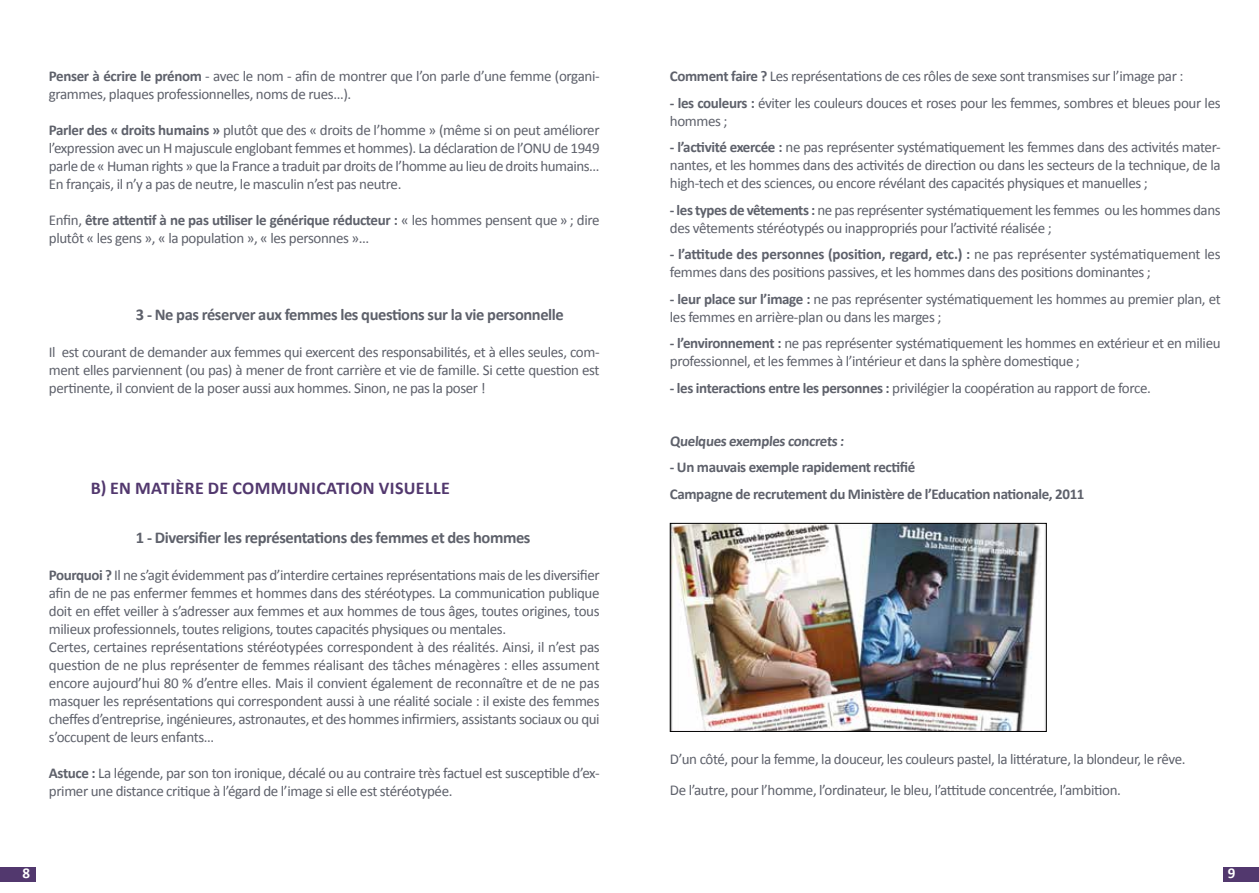
<style>
.page{position:relative;width:1259px;height:893px;background:#fff}
.page>*{position:absolute;margin:0;border:0;box-sizing:border-box;transform-origin:0 0}
.t1{font:700 18px "Calibri";letter-spacing:.02em;color:#52386e}
.t2{font:700 16.5px "Calibri";letter-spacing:-.025em;color:#5e616b}
.t3{font:15px/18px "Calibri";letter-spacing:-.025em;color:#5e616b}
.t4{font:700 15px/26.5px "Calibri";letter-spacing:-.025em;color:#5e616b}
.t5{font:700 15px "Calibri";color:#fff}
.s1{font-weight:700}
</style>
<div class="page">
<div style="left:0;top:867px;width:35px;height:15px;background:#52386e"></div>
<div style="left:1223px;top:867px;width:36px;height:15px;background:#52386e"></div>
<img style="left:672px;top:525px;width:368px;height:205px">
<div style="left:670px;top:523px;width:376px;height:209px;border:1px solid #000"></div>
<p class="t3" style="left:49px;top:67px;width:552px"><span class="s1">Penser à écrire le prénom</span> - avec le nom - afin de montrer que l’on parle d’une femme (organi&shy;grammes, plaques professionnelles, noms de rues…).</p>
<p class="t3" style="left:49px;top:121px;width:552px;text-align:justify"><span class="s1">Parler des « droits humains »</span> plutôt que des « droits de l’homme » (même si on peut améliorer l’expression avec un H majuscule englobant femmes et hommes). La déclaration de l’ONU de 1949 parle de « Human rights » que la France a traduit par droits de l’homme au lieu de droits humains… En français, il n’y a pas de neutre, le masculin n’est pas neutre.</p>
<p class="t3" style="left:49px;top:211px;width:552px">Enfin, <span class="s1">être attentif à ne pas utiliser le générique réducteur :</span> « les hommes pensent que » ; dire plutôt « les gens », « la population », « les personnes »...</p>
<p class="t2" style="left:136px;top:304px;width:429px">3 - Ne pas réserver aux femmes les questions sur la vie personnelle</p>
<p class="t3" style="left:49px;top:343px;width:552px;text-align:justify">Il est courant de demander aux femmes qui exercent des responsabilités, et à elles seules, com&shy;ment elles parviennent (ou pas) à mener de front carrière et vie de famille. Si cette question est pertinente, il convient de la poser aussi aux hommes. Sinon, ne pas la poser !</p>
<p class="t1" style="left:91px;top:476px;width:360px">B) EN MATIÈRE DE COMMUNICATION VISUELLE</p>
<p class="t2" style="left:136px;top:526px;width:396px">1 - Diversifier les représentations des femmes et des hommes</p>
<p class="t3" style="left:49px;top:566px;width:552px"><span class="s1">Pourquoi ?</span> Il ne s’agit évidemment pas d’interdire certaines représentations mais de les diversifier afin de ne pas enfermer femmes et hommes dans des stéréotypes. La communication publique doit en effet veiller à s’adresser aux femmes et aux hommes de tous âges, toutes origines, tous milieux professionnels, toutes religions, toutes capacités physiques ou mentales.<br>Certes, certaines représentations stéréotypées correspondent à des réalités. Ainsi, il n’est pas question de ne plus représenter de femmes réalisant des tâches ménagères : elles assument encore aujourd’hui 80 % d’entre elles. Mais il convient également de reconnaître et de ne pas masquer les représentations qui correspondent aussi à une réalité sociale : il existe des femmes cheffes d’entreprise, ingénieures, astronautes, et des hommes infirmiers, assistants sociaux ou qui s’occupent de leurs enfants…</p>
<p class="t3" style="left:49px;top:764px;width:552px"><span class="s1">Astuce :</span> La légende, par son ton ironique, décalé ou au contraire très factuel est susceptible d’ex&shy;primer une distance critique à l’égard de l’image si elle est stéréotypée.</p>
<p class="t3" style="left:670px;top:67px;width:515px"><span class="s1">Comment faire ?</span> Les représentations de ces rôles de sexe sont transmises sur l’image par :</p>
<p class="t3" style="left:670px;top:94px;width:552px"><span class="s1">- les couleurs :</span> éviter les couleurs douces et roses pour les femmes, sombres et bleues pour les hommes ;</p>
<p class="t3" style="left:670px;top:138px;width:552px;text-align:justify"><span class="s1">- l’activité exercée :</span> ne pas représenter systématiquement les femmes dans des activités mater&shy;nantes, et les hommes dans des activités de direction ou dans les secteurs de la technique, de la high-tech et des sciences, ou encore révélant des capacités physiques et manuelles ;</p>
<p class="t3" style="left:670px;top:201px;width:552px"><span class="s1">- les types de vêtements :</span> ne pas représenter systématiquement les femmes ou les hommes dans des vêtements stéréotypés ou inappropriés pour l’activité réalisée ;</p>
<p class="t3" style="left:670px;top:245px;width:552px"><span class="s1">- l’attitude des personnes (position, regard, etc.) :</span> ne pas représenter systématiquement les femmes dans des positions passives, et les hommes dans des positions dominantes ;</p>
<p class="t3" style="left:670px;top:290px;width:552px"><span class="s1">- leur place sur l’image :</span> ne pas représenter systématiquement les hommes au premier plan, et les femmes en arrière-plan ou dans les marges ;</p>
<p class="t3" style="left:670px;top:334px;width:552px"><span class="s1">- l’environnement :</span> ne pas représenter systématiquement les hommes en extérieur et en milieu professionnel, et les femmes à l’intérieur et dans la sphère domestique ;</p>
<p class="t3" style="left:670px;top:379px;width:482px"><span class="s1">- les interactions entre les personnes :</span> privilégier la coopération au rapport de force.</p>
<p class="t4" style="left:670px;top:427px;width:177px">Quelques exemples concrets :</p>
<p class="t4" style="left:670px;top:454px;width:416px">- Un mauvais exemple rapidement rectifié<br>Campagne de recrutement du Ministère de l’Education nationale, 2011</p>
<p class="t3" style="left:670px;top:744px;width:517px;line-height:30.8px">D’un côté, pour la femme, la douceur, les couleurs pastel, la littérature, la blondeur, le rêve.<br>De l’autre, pour l’homme, l’ordinateur, le bleu, l’attitude concentrée, l’ambition.</p>
<p class="t5" style="left:23px;top:864px;width:9px">8</p>
<p class="t5" style="left:1227px;top:863px;width:9px">9</p>
</div>
